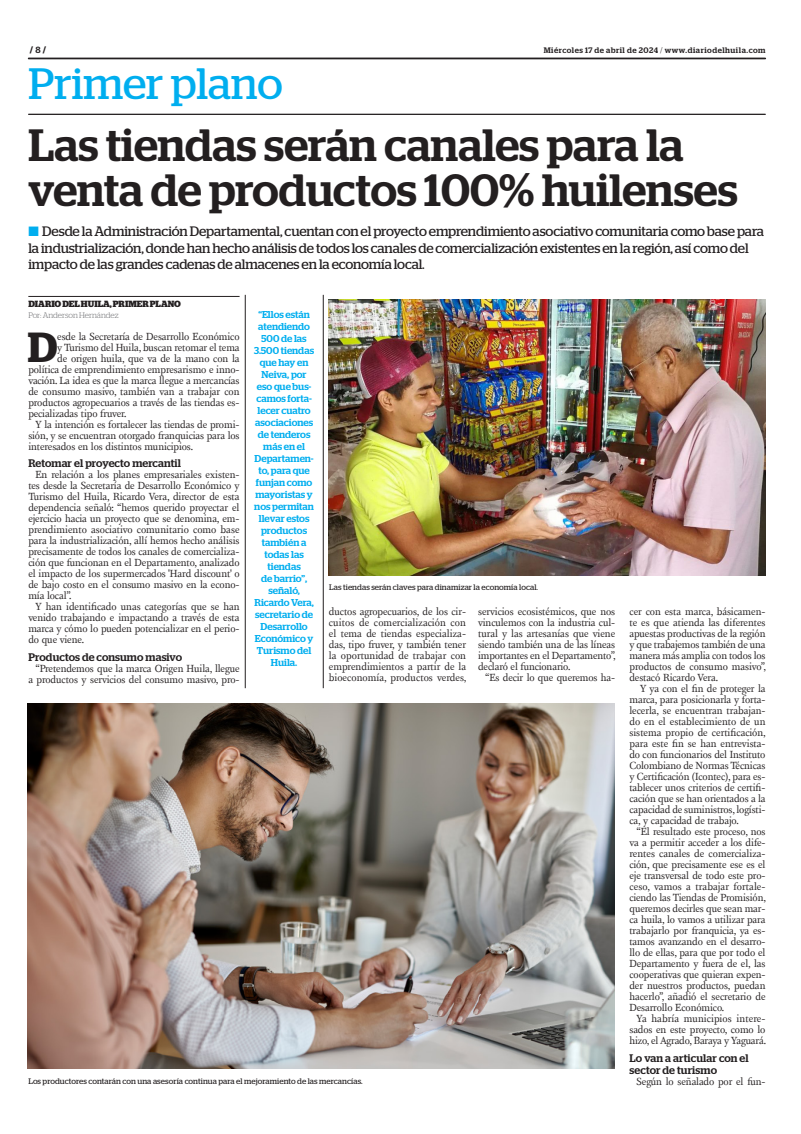
<style>
.page{position:relative;width:801px;height:1134px;background:#fff}
.page>*{position:absolute;margin:0;border:0;box-sizing:border-box;transform-origin:0 0}
.TITULO{font:500 45.2px/45.2px "Stag";color:#231f20}
.t1{font:43.9px "Stag";color:#00aeef}
.TEXTO_UNO{font:600 42px "Stag";color:#231f20}
.SUMARIO{font:13.7px/16.5px "Stag";letter-spacing:-.01em;color:#231f20}
.INTERTITULO{font:500 11px/12px "Stag";letter-spacing:.01em;color:#231f20}
.TEXTO{font:10.6px/11px "New Fournier BP";letter-spacing:-.01em;color:#231f20;text-align:justify}
.TEXTO_UNO-2{font:10.6px "New Fournier BP";letter-spacing:-.01em;color:#231f20}
.DESTACADO_AZUL{font:500 10px/12px "Stag";color:#00aeef;text-align:center}
.CREDITO_1{font:700 9px "Stag";color:#231f20}
.PIE_DE_FOTO{font:8px "Stag";letter-spacing:.01em;color:#231f20}
.t2{font:500 8px "Stag";letter-spacing:.06em;color:#231f20}
.CREDITO_2{font:300 8px "Stag";letter-spacing:-.005em;color:#6c6d70}
.s1{font-weight:500}
.s2{font-weight:300}
.s3{color:#00aeef}
</style>
<div class="page">
<svg style="left:28px;top:58px;width:737px;height:1px"></svg>
<hr style="left:28px;top:114px;width:737px;height:1px;background:#231f20">
<img style="left:329px;top:299px;width:436px;height:276px">
<img style="left:28px;top:703px;width:586px;height:366px">
<hr style="left:28px;top:296px;width:212px;height:1px;background:#231f20">
<hr style="left:245px;top:295px;width:1px;height:393px;background:#231f20">
<hr style="left:323px;top:295px;width:1px;height:393px;background:#231f20">
<p class="CREDITO_1" style="left:30px;top:45px;width:18px">/ <span class="s1">8</span> /</p>
<p class="t2" style="left:544px;top:45px;width:223px">Miércoles 17 de abril de 2024 <span class="s2">/</span> www.diariodelhuila.com</p>
<p class="t1" style="left:28px;top:58px;width:256px">Primer plano</p>
<p class="TITULO" style="left:28px;top:122px;width:711px">Las tiendas serán canales para la venta de productos 100% huilenses</p>
<p class="SUMARIO" style="left:28px;top:223px;width:737px"><span class="s3">■</span> Desde la Administración Departamental, cuentan con el proyecto emprendimiento asociativo comunitaria como base para la industrialización, donde han hecho análisis de todos los canales de comercialización existentes en la región, así como del impacto de las grandes cadenas de almacenes en la economía local.</p>
<p class="CREDITO_1" style="left:28px;top:298px;width:154px">DIARIO DEL HUILA, PRIMER PLANO</p>
<p class="CREDITO_2" style="left:28px;top:310px;width:92px">Por: Anderson Hernández</p>
<p class="TEXTO_UNO" style="left:28px;top:322px;width:31px">D</p>
<p class="TEXTO_UNO-2" style="left:57px;top:329px;width:184px">esde la Secretaría de Desarrollo Económico</p>
<p class="DESTACADO_AZUL" style="left:254px;top:308px;width:61px">“Ellos están atendiendo<br>500 de las<br>3.500 tiendas que hay en<br>Neiva, por eso que bus&shy;camos forta&shy;lecer cuatro asociaciones de tenderos más en el<br>Departamen&shy;to, para que funjan como mayoristas y nos permitan llevar estos productos también a todas las tiendas<br>de barrio”, señaló,<br>Ricardo Vera, secretario de<br>Desarrollo<br>Económico y<br>Turismo del<br>Huila.</p>
<p class="TEXTO_UNO-2" style="left:57px;top:340px;width:184px">y Turismo del Huila, buscan retomar el tema</p>
<p class="TEXTO_UNO-2" style="left:57px;top:351px;width:184px">de origen huila, que va de la mano con la</p>
<p class="TEXTO_UNO-2" style="left:28px;top:362px;width:213px">política de emprendimiento empresarismo e inno-</p>
<p class="TEXTO_UNO-2" style="left:28px;top:373px;width:213px">vación. La idea es que la marca llegue a mercancías</p>
<p class="TEXTO_UNO-2" style="left:28px;top:384px;width:213px">de consumo masivo, también van a trabajar con</p>
<p class="TEXTO_UNO-2" style="left:28px;top:395px;width:213px">productos agropecuarios a través de las tiendas es-</p>
<p class="TEXTO_UNO-2" style="left:28px;top:406px;width:100px">pecializadas tipo fruver.</p>
<p class="TEXTO" style="left:28px;top:418px;width:213px;text-indent:7px">Y la intención es fortalecer las tiendas de promi&shy;sión, y se encuentran otorgado franquicias para los interesados en los distintos municipios.</p>
<p class="INTERTITULO" style="left:28px;top:457px;width:154px">Retomar el proyecto mercantil</p>
<p class="TEXTO" style="left:28px;top:469px;width:213px;text-indent:7px">En relación a los planes empresariales existen&shy;tes desde la Secretaría de Desarrollo Económico y Turismo del Huila, Ricardo Vera, director de esta dependencia señaló: “hemos querido proyectar el ejercicio hacia un proyecto que se denomina, em&shy;prendimiento asociativo comunitario como base para la industrialización, allí hemos hecho análisis precisamente de todos los canales de comercializa&shy;ción que funcionan en el Departamento, analizado el impacto de los supermercados 'Hard discount' o de bajo costo en el consumo masivo en la econo&shy;mía local”.</p>
<p class="TEXTO" style="left:28px;top:601px;width:213px;text-indent:7px">Y han identificado unas categorías que se han venido trabajando e impactando a través de esta marca y cómo lo pueden potencializar en el perio&shy;do que viene.</p>
<p class="INTERTITULO" style="left:28px;top:651px;width:155px">Productos de consumo masivo</p>
<p class="TEXTO" style="left:28px;top:663px;width:213px;text-align:right">“Pretendemos que la marca Origen Huila, llegue a productos y servicios del consumo masivo, pro-</p>
<p class="PIE_DE_FOTO" style="left:329px;top:582px;width:210px">Las tiendas serán claves para dinamizar la economía local.</p>
<p class="TEXTO" style="left:329px;top:606px;width:139px">ductos agropecuarios, de los cir&shy;cuitos de comercialización con el tema de tiendas especializa&shy;das, tipo fruver, y también tener la oportunidad de trabajar con emprendimientos a partir de la bioeconomía, productos verdes,</p>
<p class="TEXTO" style="left:478px;top:606px;width:139px">servicios ecosistémicos, que nos vinculemos con la industria cul&shy;tural y las artesanías que viene siendo también una de las líneas importantes en el Departamento”, declaró el funcionario.</p>
<p class="TEXTO" style="left:629px;top:606px;width:138px">cer con esta marca, básicamen&shy;te es que atienda las diferentes apuestas productivas de la región y que trabajemos también de una manera más amplia con todos los productos de consumo masivo”, destacó Ricardo Vera.</p>
<p class="TEXTO" style="left:629px;top:683px;width:138px;text-indent:11px">Y ya con el fin de proteger la marca, para posicionarla y forta&shy;lecerla, se encuentran trabajan&shy;do en el establecimiento de un sistema propio de certificación, para este fin se han entrevista&shy;do con funcionarios del Instituto Colombiano de Normas Técnicas y Certificación (Icontec), para es&shy;tablecer unos criterios de certifi&shy;cación que se han orientados a la capacidad de suministros, logísti&shy;ca, y capacidad de trabajo.</p>
<p class="TEXTO" style="left:629px;top:826px;width:138px;text-indent:7px">“El resultado este proceso, nos va a permitir acceder a los dife&shy;rentes canales de comercializa&shy;ción, que precisamente ese es el eje transversal de todo este pro&shy;ceso, vamos a trabajar fortale&shy;ciendo las Tiendas de Promisión, queremos decirles que sean mar&shy;ca huila, lo vamos a utilizar para trabajarlo por franquicia, ya es&shy;tamos avanzando en el desarro&shy;llo de ellas, para que por todo el Departamento y fuera de el, las cooperativas que quieran expen&shy;der nuestros productos, puedan hacerlo”, añadió el secretario de Desarrollo Económico.</p>
<p class="TEXTO" style="left:629px;top:1013px;width:138px;text-indent:7px">Ya habría municipios intere&shy;sados en este proyecto, como lo hizo, el Agrado, Baraya y Yaguará.</p>
<p class="INTERTITULO" style="left:629px;top:1052px;width:121px">Lo van a articular con el sector de turismo</p>
<p class="TEXTO" style="left:636px;top:1076px;width:130px">Según lo señalado por el fun-</p>
<p class="TEXTO" style="left:485px;top:672px;width:132px">“Es decir lo que queremos ha-</p>
<p class="PIE_DE_FOTO" style="left:28px;top:1076px;width:336px">Los productores contarán con una asesoría continua para el mejoramiento de las mercancías.</p>
</div>
